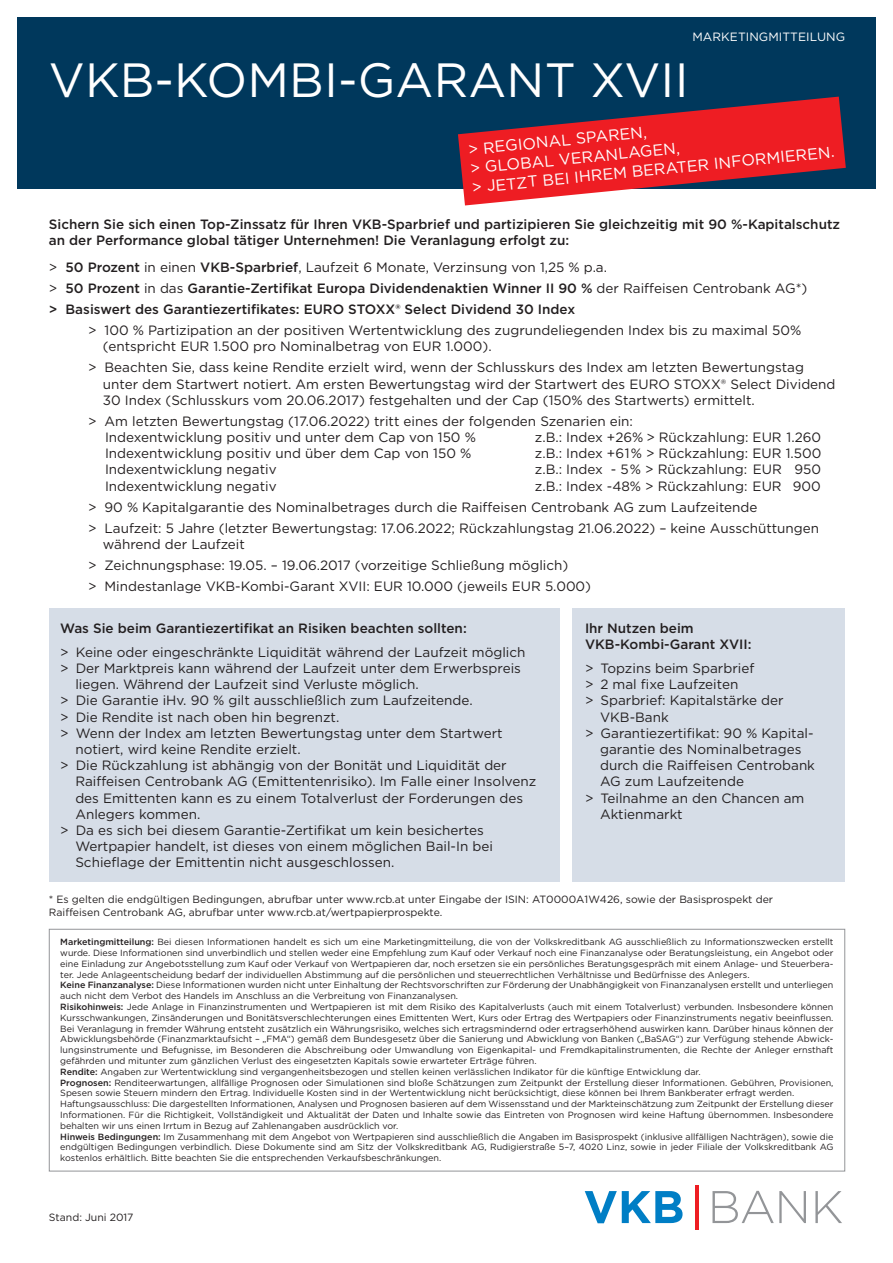
<style>
.page{position:relative;width:893px;height:1263px;background:#fff}
.page>*{position:absolute;margin:0;border:0;box-sizing:border-box;transform-origin:0 0}
.t1{font:48px "Gotham";letter-spacing:.005em;color:#fff}
.t2{font:15.9px/19.4px "Gotham";color:#fff}
.t3{font:13.5px/16.2px "Gotham";color:#231f20}
.t4{font:500 13.5px/16.2px "Gotham";color:#231f20}
.t5{font:12px "Gotham";letter-spacing:.005em;color:#fff}
.t6{font:10.5px/12.6px "Gotham";color:#231f20}
.t7{font:9px/10.8px "Gotham";color:#231f20}
.s1{font-weight:400}
.s2{font-weight:500}
</style>
<div class="page">
<div style="left:17px;top:17px;width:859px;height:171px;background:#00385c"></div>
<svg style="left:458px;top:97px;width:388px;height:108px"></svg>
<div style="left:49px;top:608px;width:511px;height:273px;background:#d6dde7"></div>
<div style="left:49px;top:929px;width:796px;height:242px;border:1px solid #939598"></div>
<div style="left:573px;top:608px;width:272px;height:273px;background:#d6dde7"></div>
<svg style="left:585px;top:1191px;width:97px;height:32px"></svg>
<svg style="left:712px;top:1191px;width:94px;height:32px"></svg>
<svg style="left:815px;top:1191px;width:27px;height:32px"></svg>
<hr style="left:695px;top:1185px;width:4px;height:44px;background:#ee1d23">
<h1 class="t1" style="left:49px;top:49px;width:641px">VKB-KOMBI-GARANT XVII</h1>
<h3 class="t5" style="left:692px;top:29px;width:154px">MARKETINGMITTEILUNG</h3>
<h2 class="t2" style="left:467px;top:140px;width:366px;rotate:-6deg">&gt; REGIONAL SPAREN,<br>&gt; GLOBAL VERANLAGEN,<br>&gt; JETZT BEI IHREM BERATER INFORMIEREN.</h2>
<h3 class="t4" style="left:49px;top:215px;width:793px">Sichern Sie sich einen Top-Zinssatz für Ihren VKB-Sparbrief und partizipieren Sie gleichzeitig mit 90 %-Kapitalschutz an der Performance global tätiger Unternehmen! Die Veranlagung erfolgt zu:</h3>
<p class="t4" style="left:49px;top:257px;width:760px;line-height:21px"><span class="s1">&gt;</span> 50 Prozent <span class="s1">in einen</span> VKB-Sparbrief<span class="s1">, Laufzeit 6 Monate, Verzinsung von 1,25 % p.a.<br>&gt;</span> 50 Prozent <span class="s1">in das</span> Garantie-Zertifikat Europa Dividendenaktien Winner II 90 % <span class="s1">der Raiffeisen Centrobank AG*) </span>&gt; Basiswert des Garantiezertifikates: EURO STOXX® Select Dividend 30 Index</p>
<h3 class="t3" style="left:103px;top:322px;width:700px;text-indent:-15px">&gt; 100 % Partizipation an der positiven Wertentwicklung des zugrundeliegenden Index bis zu maximal 50% (entspricht EUR 1.500 pro Nominalbetrag von EUR 1.000).</h3>
<p class="t3" style="left:103px;top:359px;width:734px;text-indent:-15px">&gt; Beachten Sie, dass keine Rendite erzielt wird, wenn der Schlusskurs des Index am letzten Bewertungstag unter dem Startwert notiert. Am ersten Bewertungstag wird der Startwert des EURO STOXX® Select Dividend<br>30 Index (Schlusskurs vom 20.06.2017) festgehalten und der Cap (150% des Startwerts) ermittelt.</p>
<h3 class="t3" style="left:105px;top:413px;width:529px;text-indent:-17px">&gt; Am letzten Bewertungstag (17.06.2022) tritt eines der folgenden Szenarien ein:<br>Indexentwicklung positiv und unter dem Cap von 150 %</h3>
<h3 class="t3" style="left:535px;top:429px;width:288px">z.B.: Index +26% &gt; Rückzahlung: EUR 1.260</h3>
<h3 class="t3" style="left:105px;top:445px;width:368px">Indexentwicklung positiv und über dem Cap von 150 %</h3>
<h3 class="t3" style="left:535px;top:445px;width:288px">z.B.: Index +61% &gt; Rückzahlung: EUR 1.500</h3>
<h3 class="t3" style="left:105px;top:461px;width:173px">Indexentwicklung negativ</h3>
<h3 class="t3" style="left:535px;top:461px;width:288px">z.B.: Index - 5% &gt; Rückzahlung: EUR 950</h3>
<h3 class="t3" style="left:105px;top:477px;width:173px">Indexentwicklung negativ</h3>
<p class="t3" style="left:88px;top:475px;width:734px;line-height:21px;text-indent:447px">z.B.: Index -48% &gt; Rückzahlung: EUR 900 &gt; 90 % Kapitalgarantie des Nominalbetrages durch die Raiffeisen Centrobank AG zum Laufzeitende<br>&gt; Laufzeit: 5 Jahre (letzter Bewertungstag: 17.06.2022; Rückzahlungstag 21.06.2022) – keine Ausschüttungen</p>
<h3 class="t3" style="left:88px;top:533px;width:505px;line-height:21px;text-indent:15px">während der Laufzeit<br>&gt; Zeichnungsphase: 19.05. – 19.06.2017 (vorzeitige Schließung möglich)<br>&gt; Mindestanlage VKB-Kombi-Garant XVII: EUR 10.000 (jeweils EUR 5.000)</h3>
<h3 class="t4" style="left:60px;top:620px;width:408px">Was Sie beim Garantiezertifikat an Risiken beachten sollten:</h3>
<h3 class="t3" style="left:60px;top:644px;width:467px">&gt; Keine oder eingeschränkte Liquidität während der Laufzeit möglich</h3>
<h3 class="t3" style="left:60px;top:660px;width:462px">&gt; Der Marktpreis kann während der Laufzeit unter dem Erwerbspreis</h3>
<h3 class="t3" style="left:75px;top:676px;width:345px">liegen. Während der Laufzeit sind Verluste möglich.</h3>
<h3 class="t3" style="left:60px;top:692px;width:414px">&gt; Die Garantie iHv. 90 % gilt ausschließlich zum Laufzeitende.</h3>
<h3 class="t3" style="left:60px;top:708px;width:281px">&gt; Die Rendite ist nach oben hin begrenzt.</h3>
<h3 class="t3" style="left:60px;top:725px;width:444px">&gt; Wenn der Index am letzten Bewertungstag unter dem Startwert</h3>
<h3 class="t3" style="left:75px;top:741px;width:227px">notiert, wird keine Rendite erzielt.</h3>
<h3 class="t3" style="left:60px;top:757px;width:448px">&gt; Die Rückzahlung ist abhängig von der Bonität und Liquidität der</h3>
<h3 class="t3" style="left:75px;top:773px;width:462px">Raiffeisen Centrobank AG (Emittentenrisiko). Im Falle einer Insolvenz</h3>
<h3 class="t3" style="left:75px;top:789px;width:449px">des Emittenten kann es zu einem Totalverlust der Forderungen des</h3>
<h3 class="t3" style="left:75px;top:806px;width:127px">Anlegers kommen.</h3>
<h3 class="t3" style="left:60px;top:822px;width:425px">&gt; Da es sich bei diesem Garantie-Zertifikat um kein besichertes</h3>
<h3 class="t3" style="left:75px;top:838px;width:419px">Wertpapier handelt, ist dieses von einem möglichen Bail-In bei</h3>
<h3 class="t3" style="left:75px;top:854px;width:320px">Schieflage der Emittentin nicht ausgeschlossen.</h3>
<h3 class="t4" style="left:585px;top:620px;width:168px">Ihr Nutzen beim<br>VKB-Kombi-Garant XVII:</h3>
<h3 class="t3" style="left:585px;top:660px;width:171px">&gt; Topzins beim Sparbrief</h3>
<h3 class="t3" style="left:585px;top:676px;width:155px">&gt; 2 mal fixe Laufzeiten</h3>
<h3 class="t3" style="left:585px;top:692px;width:200px">&gt; Sparbrief: Kapitalstärke der</h3>
<h3 class="t3" style="left:600px;top:708px;width:70px">VKB-Bank</h3>
<h3 class="t3" style="left:585px;top:725px;width:230px">&gt; Garantiezertifikat: 90 % Kapital-</h3>
<h3 class="t3" style="left:600px;top:741px;width:203px">garantie des Nominalbetrages</h3>
<h3 class="t3" style="left:600px;top:757px;width:216px">durch die Raiffeisen Centrobank</h3>
<h3 class="t3" style="left:600px;top:773px;width:146px">AG zum Laufzeitende</h3>
<h3 class="t3" style="left:585px;top:789px;width:221px">&gt; Teilnahme an den Chancen am</h3>
<h3 class="t3" style="left:600px;top:806px;width:84px">Aktienmarkt</h3>
<p class="t6" style="left:49px;top:893px;width:726px">* Es gelten die endgültigen Bedingungen, abrufbar unter www.rcb.at unter Eingabe der ISIN: AT0000A1W426, sowie der Basisprospekt der<br>Raiffeisen Centrobank AG, abrufbar unter www.rcb.at/wertpapierprospekte.</p>
<p class="t7" style="left:60px;top:936px;width:775px"><span class="s2">Marketingmitteilung:</span> Bei diesen Informationen handelt es sich um eine Marketingmitteilung, die von der Volkskreditbank AG ausschließlich zu Informationszwecken erstellt wurde. Diese Informationen sind unverbindlich und stellen weder eine Empfehlung zum Kauf oder Verkauf noch eine Finanzanalyse oder Beratungsleistung, ein Angebot oder eine Einladung zur Angebotsstellung zum Kauf oder Verkauf von Wertpapieren dar, noch ersetzen sie ein persönliches Beratungsgespräch mit einem Anlage- und Steuerbera&shy;ter. Jede Anlageentscheidung bedarf der individuellen Abstimmung auf die persönlichen und steuerrechtlichen Verhältnisse und Bedürfnisse des Anlegers.<br><span class="s2">Keine Finanzanalyse:</span> Diese Informationen wurden nicht unter Einhaltung der Rechtsvorschriften zur Förderung der Unabhängigkeit von Finanzanalysen erstellt und unterliegen auch nicht dem Verbot des Handels im Anschluss an die Verbreitung von Finanzanalysen.<br><span class="s2">Risikohinweis:</span> Jede Anlage in Finanzinstrumenten und Wertpapieren ist mit dem Risiko des Kapitalverlusts (auch mit einem Totalverlust) verbunden. Insbesondere können Kursschwankungen, Zinsänderungen und Bonitätsverschlechterungen eines Emittenten Wert, Kurs oder Ertrag des Wertpapiers oder Finanzinstruments negativ beeinflussen.<br>Bei Veranlagung in fremder Währung entsteht zusätzlich ein Währungsrisiko, welches sich ertragsmindernd oder ertragserhöhend auswirken kann. Darüber hinaus können der Abwicklungsbehörde (Finanzmarktaufsicht – „FMA“) gemäß dem Bundesgesetz über die Sanierung und Abwicklung von Banken („BaSAG“) zur Verfügung stehende Abwick&shy;lungsinstrumente und Befugnisse, im Besonderen die Abschreibung oder Umwandlung von Eigenkapital- und Fremdkapitalinstrumenten, die Rechte der Anleger ernsthaft gefährden und mitunter zum gänzlichen Verlust des eingesetzten Kapitals sowie erwarteter Erträge führen.<br><span class="s2">Rendite:</span> Angaben zur Wertentwicklung sind vergangenheitsbezogen und stellen keinen verlässlichen Indikator für die künftige Entwicklung dar.<br><span class="s2">Prognosen:</span> Renditeerwartungen, allfällige Prognosen oder Simulationen sind bloße Schätzungen zum Zeitpunkt der Erstellung dieser Informationen. Gebühren, Provisionen, Spesen sowie Steuern mindern den Ertrag. Individuelle Kosten sind in der Wertentwicklung nicht berücksichtigt, diese können bei Ihrem Bankberater erfragt werden.<br>Haftungsausschluss: Die dargestellten Informationen, Analysen und Prognosen basieren auf dem Wissensstand und der Markteinschätzung zum Zeitpunkt der Erstellung dieser Informationen. Für die Richtigkeit, Vollständigkeit und Aktualität der Daten und Inhalte sowie das Eintreten von Prognosen wird keine Haftung übernommen. Insbesondere behalten wir uns einen Irrtum in Bezug auf Zahlenangaben ausdrücklich vor.<br><span class="s2">Hinweis Bedingungen:</span> Im Zusammenhang mit dem Angebot von Wertpapieren sind ausschließlich die Angaben im Basisprospekt (inklusive allfälligen Nachträgen), sowie die endgültigen Bedingungen verbindlich. Diese Dokumente sind am Sitz der Volkskreditbank AG, Rudigierstraße 5–7, 4020 Linz, sowie in jeder Filiale der Volkskreditbank AG kostenlos erhältlich. Bitte beachten Sie die entsprechenden Verkaufsbeschränkungen.</p>
<p class="t6" style="left:49px;top:1210px;width:86px">Stand: Juni 2017</p>
</div>
